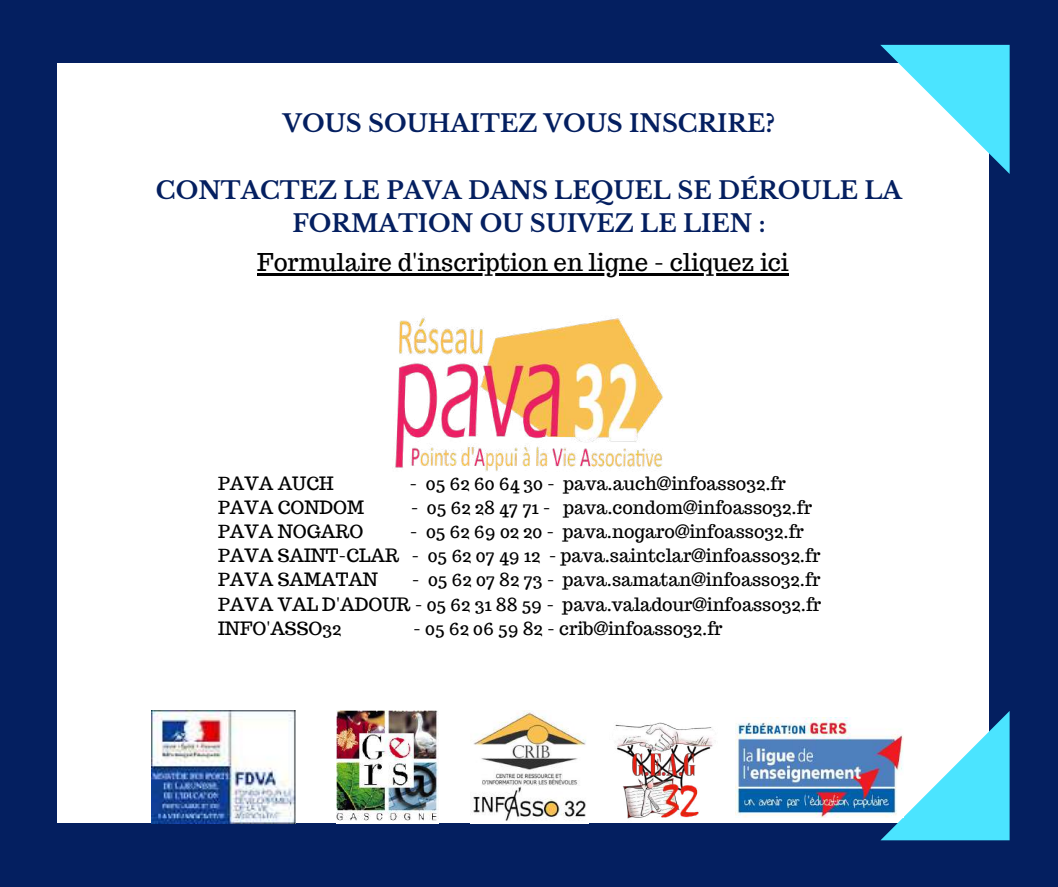
<style>
.page{position:relative;width:1058px;height:887px;background:#fff}
.page>*{position:absolute;margin:0;border:0;box-sizing:border-box;transform-origin:0 0}
.t1{font:700 24px/33.5px "Libre Baskerville";color:#041f60;text-align:center}
.t2{font:24px "Trocchi";color:#000}
.t3{font:18px/24.2px "Trocchi";color:#000}
</style>
<div class="page">
<div style="left:0;top:0;width:1058px;height:886px;background:#041f60"></div>
<div style="left:57px;top:63px;width:931px;height:760px;background:#fff"></div>
<svg style="left:881px;top:711px;width:128px;height:129px"></svg>
<svg style="left:880px;top:45px;width:129px;height:129px"></svg>
<img style="left:152px;top:711px;width:144px;height:112px">
<img style="left:336px;top:711px;width:103px;height:110px">
<img style="left:473px;top:711px;width:113px;height:110px">
<hr style="left:257px;top:273px;width:531px;height:2px;background:#000">
<img style="left:395px;top:317px;width:268px;height:154px">
<img style="left:735px;top:717px;width:168px;height:100px">
<img style="left:615px;top:722px;width:98px;height:97px">
<h1 class="t1" style="left:283px;top:107px;width:493px">VOUS SOUHAITEZ VOUS INSCRIRE?</h1>
<h1 class="t1" style="left:156px;top:174px;width:747px">CONTACTEZ LE PAVA DANS LEQUEL SE DÉROULE LA<br>FORMATION OU SUIVEZ LE LIEN :</h1>
<h1 class="t2" style="left:257px;top:246px;width:533px">Formulaire d'inscription en ligne - cliquez ici</h1>
<p class="t3" style="left:218px;top:471px;width:117px">PAVA AUCH</p>
<p class="t3" style="left:409px;top:471px;width:378px">- 05 62 60 64 30 - pava.auch@infoasso32.fr</p>
<p class="t3" style="left:218px;top:495px;width:148px">PAVA CONDOM</p>
<p class="t3" style="left:411px;top:495px;width:403px">- 05 62 28 47 71 - pava.condom@infoasso32.fr</p>
<p class="t3" style="left:218px;top:519px;width:147px">PAVA NOGARO</p>
<p class="t3" style="left:218px;top:519px;width:604px;text-indent:192px">- 05 62 69 02 20 - pava.nogaro@infoasso32.fr<br>PAVA SAINT-CLAR - 05 62 07 49 12 - pava.saintclar@infoasso32.fr<br>PAVA SAMATAN</p>
<p class="t3" style="left:218px;top:567px;width:604px;text-align:justify;text-indent:194px">- 05 62 07 82 73 - pava.samatan@infoasso32.fr PAVA VAL D'ADOUR - 05 62 31 88 59 - pava.valadour@infoasso32.fr INFO'ASSO32</p>
<p class="t3" style="left:413px;top:616px;width:311px">- 05 62 06 59 82 - crib@infoasso32.fr</p>
</div>
